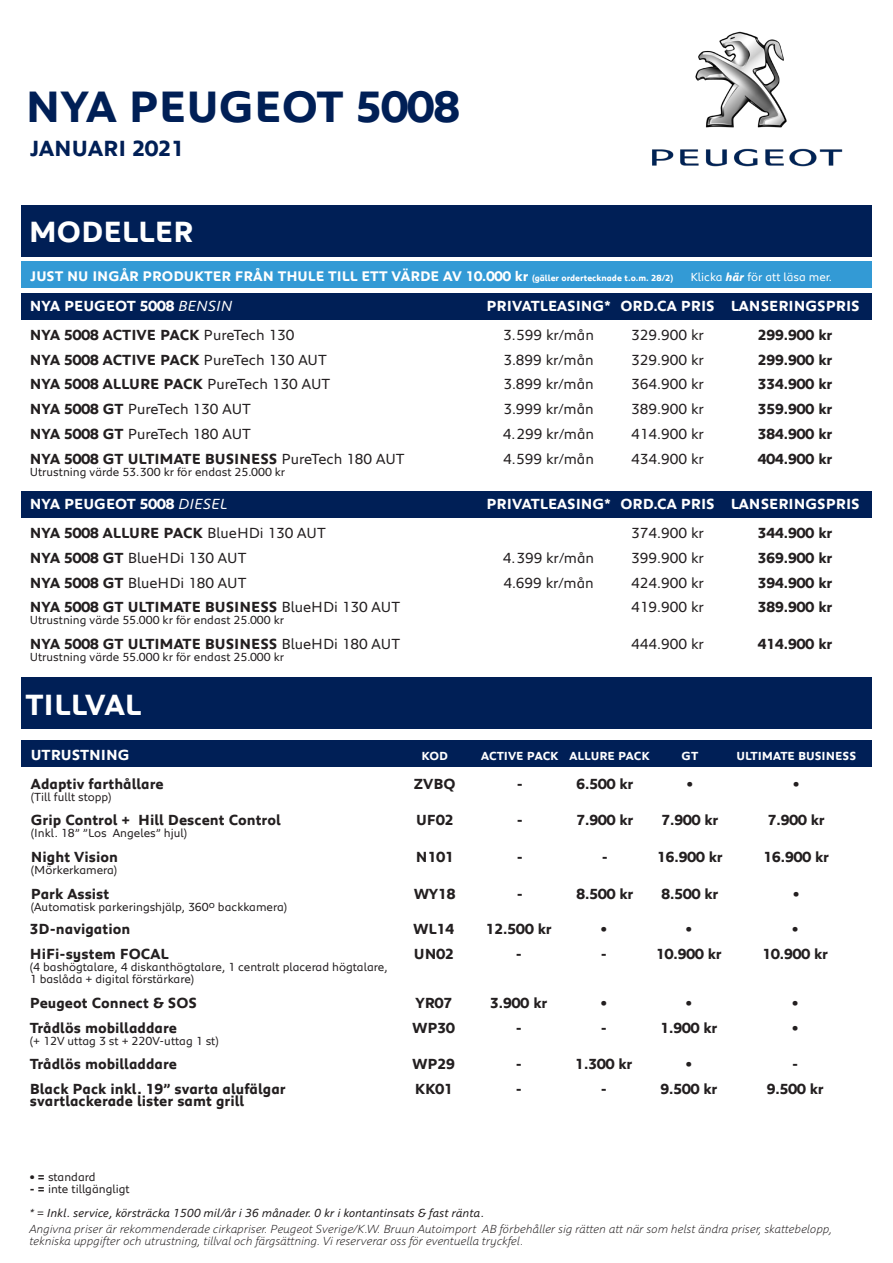
<style>
.page{position:relative;width:893px;height:1263px;background:#fff}
.page>*{position:absolute;margin:0;border:0;box-sizing:border-box;transform-origin:0 0}
.t1{font:700 45px "Peugeot";color:#001f56}
.t2{font:700 30px "Peugeot";color:#fff}
.t3{font:700 22.5px "Peugeot";color:#001f56}
.t4{font:700 15px "Peugeot";color:#231f20}
.t5{font:15px "Peugeot";color:#231f20}
.t6{font:700 15px "Peugeot";color:#fff}
.t7{font:700 14.25px "Peugeot";color:#fff}
.t8{font:12px/12px "Peugeot";color:#231f20}
.t9{font:italic 300 12px/12px "Peugeot";color:#231f20}
.t10{font:italic 12px "Peugeot";color:#231f20}
.t11{font:700 12px "Peugeot";color:#fff}
.t12{font:12px "Peugeot";color:#fff}
.s1{font-size:9px}
.s2{font-weight:700;font-style:italic}
.s3{font-weight:400;font-style:italic}
.s4{font-weight:400}
.s5{font-weight:700}
</style>
<div class="page">
<div style="left:21px;top:293px;width:851px;height:27px;background:#001f56"></div>
<div style="left:21px;top:491px;width:851px;height:26px;background:#001f56"></div>
<img style="left:652px;top:31px;width:191px;height:136px">
<div style="left:21px;top:206px;width:851px;height:51px;background:#001f56"></div>
<div style="left:21px;top:678px;width:851px;height:51px;background:#001f56"></div>
<div style="left:21px;top:741px;width:851px;height:26px;background:#001f56"></div>
<div style="left:22px;top:261px;width:850px;height:27px;background:#339ad5"></div>
<p class="t1" style="left:26px;top:76px;width:436px">NYA PEUGEOT 5008</p>
<p class="t3" style="left:30px;top:133px;width:156px">JANUARI 2021</p>
<p class="t2" style="left:29px;top:211px;width:166px">MODELLER</p>
<p class="t7" style="left:30px;top:267px;width:645px">JUST NU INGÅR PRODUKTER FRÅN THULE TILL ETT VÄRDE AV 10.000 kr <span class="s1">(gäller ordertecknade t.o.m. 28/2)</span></p>
<p class="t12" style="left:690px;top:269px;width:143px">Klicka <span class="s2">här</span> för att läsa mer.</p>
<p class="t6" style="left:30px;top:295px;width:205px">NYA PEUGEOT 5008 <span class="s3">BENSIN</span></p>
<p class="t6" style="left:486px;top:295px;width:375px">PRIVATLEASING* ORD.CA PRIS LANSERINGSPRIS</p>
<p class="t4" style="left:30px;top:324px;width:266px">NYA 5008 ACTIVE PACK <span class="s4">PureTech 130</span></p>
<p class="t5" style="left:503px;top:324px;width:93px">3.599 kr/mån</p>
<p class="t5" style="left:631px;top:324px;width:74px">329.900 kr</p>
<p class="t4" style="left:758px;top:324px;width:76px">299.900 kr</p>
<p class="t4" style="left:30px;top:349px;width:299px">NYA 5008 ACTIVE PACK <span class="s4">PureTech 130 AUT</span></p>
<p class="t5" style="left:503px;top:349px;width:92px">3.899 kr/mån</p>
<p class="t5" style="left:631px;top:349px;width:74px">329.900 kr</p>
<p class="t4" style="left:758px;top:349px;width:76px">299.900 kr</p>
<p class="t4" style="left:30px;top:374px;width:302px">NYA 5008 ALLURE PACK <span class="s4">PureTech 130 AUT</span></p>
<p class="t5" style="left:503px;top:374px;width:92px">3.899 kr/mån</p>
<p class="t5" style="left:631px;top:374px;width:74px">364.900 kr</p>
<p class="t4" style="left:758px;top:374px;width:76px">334.900 kr</p>
<p class="t5" style="left:30px;top:399px;width:223px"><span class="s5">NYA 5008 GT</span> PureTech 130 AUT</p>
<p class="t5" style="left:503px;top:399px;width:92px">3.999 kr/mån</p>
<p class="t5" style="left:631px;top:399px;width:74px">389.900 kr</p>
<p class="t4" style="left:758px;top:399px;width:76px">359.900 kr</p>
<p class="t5" style="left:30px;top:423px;width:223px"><span class="s5">NYA 5008 GT</span> PureTech 180 AUT</p>
<p class="t5" style="left:503px;top:423px;width:93px">4.299 kr/mån</p>
<p class="t5" style="left:631px;top:423px;width:74px">414.900 kr</p>
<p class="t4" style="left:758px;top:423px;width:76px">384.900 kr</p>
<p class="t4" style="left:30px;top:448px;width:376px">NYA 5008 GT ULTIMATE BUSINESS <span class="s4">PureTech 180 AUT</span></p>
<p class="t5" style="left:503px;top:448px;width:93px">4.599 kr/mån</p>
<p class="t5" style="left:631px;top:448px;width:74px">434.900 kr</p>
<p class="t4" style="left:758px;top:448px;width:76px">404.900 kr</p>
<p class="t8" style="left:30px;top:465px;width:257px">Utrustning värde 53.300 kr för endast 25.000 kr</p>
<p class="t6" style="left:30px;top:494px;width:200px">NYA PEUGEOT 5008 <span class="s3">DIESEL</span></p>
<p class="t6" style="left:486px;top:494px;width:375px">PRIVATLEASING* ORD.CA PRIS LANSERINGSPRIS</p>
<p class="t4" style="left:30px;top:523px;width:298px">NYA 5008 ALLURE PACK <span class="s4">BlueHDi 130 AUT</span></p>
<p class="t5" style="left:631px;top:522px;width:74px">374.900 kr</p>
<p class="t4" style="left:758px;top:523px;width:76px">344.900 kr</p>
<p class="t5" style="left:30px;top:547px;width:218px"><span class="s5">NYA 5008 GT</span> BlueHDi 130 AUT</p>
<p class="t5" style="left:503px;top:547px;width:93px">4.399 kr/mån</p>
<p class="t5" style="left:631px;top:547px;width:74px">399.900 kr</p>
<p class="t4" style="left:758px;top:547px;width:76px">369.900 kr</p>
<p class="t5" style="left:30px;top:572px;width:218px"><span class="s5">NYA 5008 GT</span> BlueHDi 180 AUT</p>
<p class="t5" style="left:503px;top:572px;width:92px">4.699 kr/mån</p>
<p class="t5" style="left:631px;top:572px;width:74px">424.900 kr</p>
<p class="t4" style="left:758px;top:572px;width:76px">394.900 kr</p>
<p class="t4" style="left:30px;top:597px;width:372px">NYA 5008 GT ULTIMATE BUSINESS <span class="s4">BlueHDi 130 AUT</span></p>
<p class="t5" style="left:631px;top:597px;width:74px">419.900 kr</p>
<p class="t4" style="left:758px;top:597px;width:76px">389.900 kr</p>
<p class="t8" style="left:30px;top:614px;width:256px">Utrustning värde 55.000 kr för endast 25.000 kr</p>
<p class="t4" style="left:30px;top:634px;width:372px">NYA 5008 GT ULTIMATE BUSINESS <span class="s4">BlueHDi 180 AUT</span></p>
<p class="t5" style="left:631px;top:633px;width:74px">444.900 kr</p>
<p class="t4" style="left:758px;top:634px;width:76px">414.900 kr</p>
<p class="t8" style="left:30px;top:650px;width:256px">Utrustning värde 55.000 kr för endast 25.000 kr</p>
<p class="t2" style="left:26px;top:684px;width:117px">TILLVAL</p>
<p class="t6" style="left:31px;top:744px;width:100px">UTRUSTNING</p>
<p class="t11" style="left:421px;top:747px;width:28px">KOD</p>
<p class="t11" style="left:481px;top:747px;width:170px">ACTIVE PACK ALLURE PACK</p>
<p class="t11" style="left:682px;top:747px;width:18px">GT</p>
<p class="t11" style="left:736px;top:747px;width:121px">ULTIMATE BUSINESS</p>
<p class="t4" style="left:31px;top:773px;width:134px">Adaptiv farthållare</p>
<p class="t4" style="left:414px;top:773px;width:43px">ZVBQ</p>
<p class="t4" style="left:517px;top:773px;width:8px">-</p>
<p class="t4" style="left:576px;top:773px;width:59px">6.500 kr</p>
<p class="t4" style="left:687px;top:773px;width:8px">•</p>
<p class="t4" style="left:793px;top:773px;width:8px">•</p>
<p class="t8" style="left:31px;top:790px;width:82px">(Till fullt stopp)</p>
<p class="t4" style="left:31px;top:810px;width:251px">Grip Control + Hill Descent Control</p>
<p class="t4" style="left:416px;top:810px;width:39px">UF02</p>
<p class="t4" style="left:517px;top:810px;width:8px">-</p>
<p class="t4" style="left:576px;top:810px;width:59px">7.900 kr</p>
<p class="t4" style="left:661px;top:810px;width:59px">7.900 kr</p>
<p class="t4" style="left:768px;top:810px;width:59px">7.900 kr</p>
<p class="t8" style="left:31px;top:827px;width:158px">(Inkl. 18” ”Los Angeles” hjul)</p>
<p class="t4" style="left:31px;top:847px;width:89px">Night Vision</p>
<p class="t4" style="left:416px;top:847px;width:39px">N101</p>
<p class="t4" style="left:517px;top:847px;width:8px">-</p>
<p class="t4" style="left:602px;top:847px;width:8px">-</p>
<p class="t4" style="left:657px;top:847px;width:67px">16.900 kr</p>
<p class="t4" style="left:763px;top:847px;width:67px">16.900 kr</p>
<p class="t8" style="left:31px;top:863px;width:88px">(Mörkerkamera)</p>
<p class="t4" style="left:31px;top:884px;width:80px">Park Assist</p>
<p class="t4" style="left:414px;top:884px;width:43px">WY18</p>
<p class="t4" style="left:517px;top:884px;width:8px">-</p>
<p class="t4" style="left:576px;top:884px;width:59px">8.500 kr</p>
<p class="t4" style="left:661px;top:884px;width:59px">8.500 kr</p>
<p class="t4" style="left:793px;top:884px;width:8px">•</p>
<p class="t8" style="left:31px;top:900px;width:258px">(Automatisk parkeringshjälp, 360<sup>o</sup> backkamera)</p>
<p class="t4" style="left:30px;top:919px;width:102px">3D-navigation</p>
<p class="t4" style="left:414px;top:919px;width:42px">WL14</p>
<p class="t4" style="left:486px;top:919px;width:67px">12.500 kr</p>
<p class="t4" style="left:601px;top:919px;width:8px">•</p>
<p class="t4" style="left:686px;top:919px;width:8px">•</p>
<p class="t4" style="left:792px;top:919px;width:8px">•</p>
<p class="t4" style="left:30px;top:944px;width:140px">HiFi-system FOCAL</p>
<p class="t4" style="left:414px;top:944px;width:41px">UN02</p>
<p class="t4" style="left:516px;top:944px;width:8px">-</p>
<p class="t4" style="left:601px;top:944px;width:8px">-</p>
<p class="t4" style="left:656px;top:944px;width:67px">10.900 kr</p>
<p class="t4" style="left:762px;top:944px;width:67px">10.900 kr</p>
<p class="t8" style="left:30px;top:960px;width:359px">(4 bashögtalare, 4 diskanthögtalare, 1 centralt placerad högtalare,<br>1 baslåda + digital förstärkare)</p>
<p class="t4" style="left:30px;top:992px;width:169px">Peugeot Connect &amp; SOS</p>
<p class="t4" style="left:415px;top:992px;width:38px">YR07</p>
<p class="t4" style="left:490px;top:992px;width:59px">3.900 kr</p>
<p class="t4" style="left:601px;top:992px;width:8px">•</p>
<p class="t4" style="left:686px;top:992px;width:8px">•</p>
<p class="t4" style="left:792px;top:992px;width:8px">•</p>
<p class="t4" style="left:30px;top:1017px;width:149px">Trådlös mobilladdare</p>
<p class="t4" style="left:413px;top:1017px;width:44px">WP30</p>
<p class="t4" style="left:516px;top:1017px;width:8px">-</p>
<p class="t4" style="left:601px;top:1017px;width:8px">-</p>
<p class="t4" style="left:660px;top:1017px;width:59px">1.900 kr</p>
<p class="t4" style="left:792px;top:1017px;width:8px">•</p>
<p class="t8" style="left:30px;top:1034px;width:190px">(+ 12V uttag 3 st + 220V-uttag 1 st)</p>
<p class="t4" style="left:30px;top:1054px;width:149px">Trådlös mobilladdare</p>
<p class="t4" style="left:413px;top:1054px;width:44px">WP29</p>
<p class="t4" style="left:516px;top:1054px;width:8px">-</p>
<p class="t4" style="left:575px;top:1054px;width:59px">1.300 kr</p>
<p class="t4" style="left:686px;top:1054px;width:8px">•</p>
<p class="t4" style="left:792px;top:1054px;width:8px">-</p>
<p class="t4" style="left:30px;top:1079px;width:257px">Black Pack inkl. 19” svarta alufälgar</p>
<p class="t4" style="left:415px;top:1079px;width:40px">KK01</p>
<p class="t4" style="left:516px;top:1079px;width:8px">-</p>
<p class="t4" style="left:601px;top:1079px;width:8px">-</p>
<p class="t4" style="left:660px;top:1079px;width:59px">9.500 kr</p>
<p class="t4" style="left:767px;top:1079px;width:59px">9.500 kr</p>
<p class="t4" style="left:30px;top:1091px;width:216px">svartlackerade lister samt grill</p>
<p class="t8" style="left:30px;top:1170px;width:67px"><span class="s5">• =</span> standard</p>
<p class="t8" style="left:30px;top:1182px;width:102px"><span class="s5">- =</span> inte tillgängligt</p>
<p class="t10" style="left:30px;top:1205px;width:456px">* = Inkl. service, körsträcka 1500 mil/år i 36 månader. 0 kr i kontantinsats &amp; fast ränta.</p>
<p class="t9" style="left:30px;top:1222px;width:804px">Angivna priser är rekommenderade cirkapriser. Peugeot Sverige/K.W. Bruun Autoimport AB förbehåller sig rätten att när som helst ändra priser, skattebelopp, tekniska uppgifter och utrustning, tillval och färgsättning. Vi reserverar oss för eventuella tryckfel.</p>
</div>
